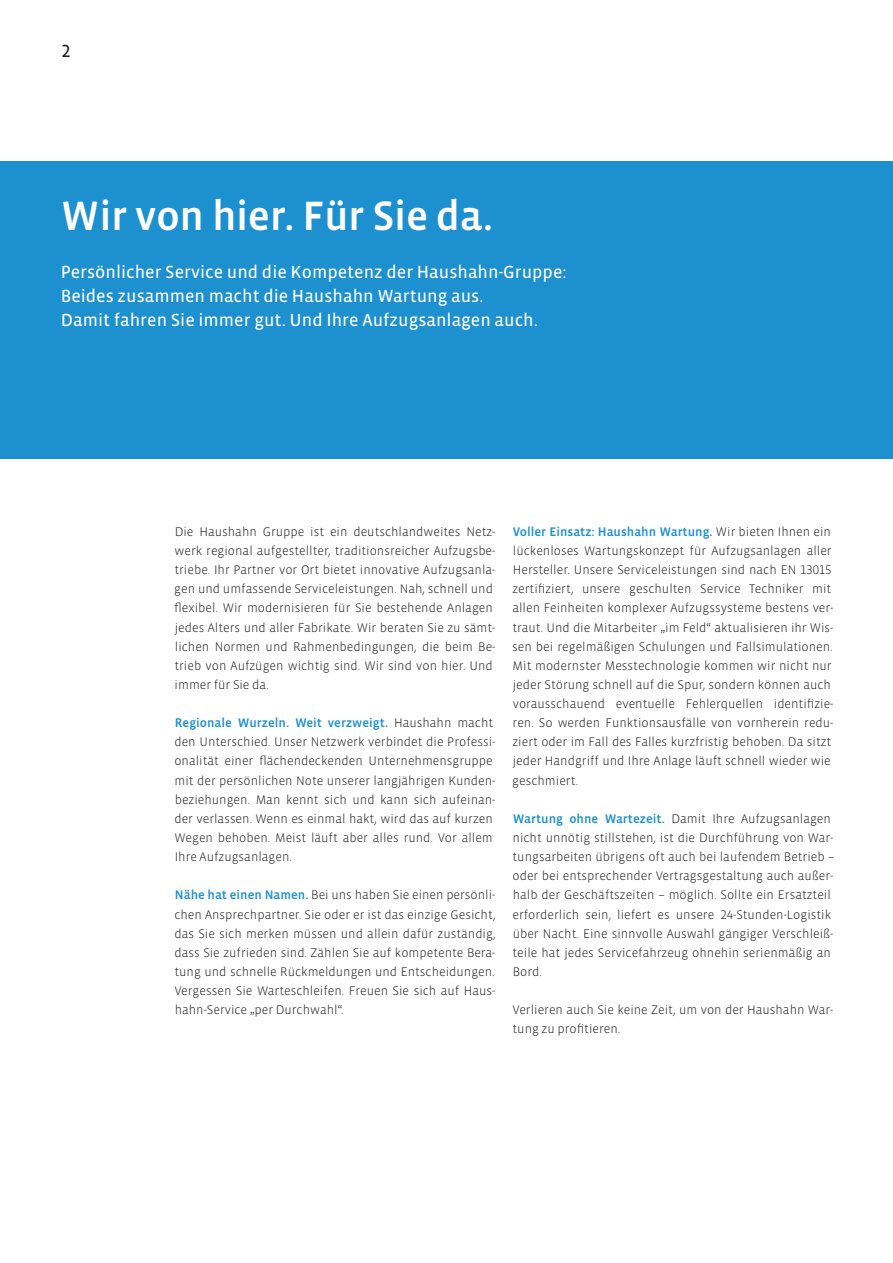
<style>
.page{position:relative;width:893px;height:1263px;background:#fff}
.page>*{position:absolute;margin:0;border:0;box-sizing:border-box;transform-origin:0 0}
.HH_Head1_DINA4_28pt{font:500 42px "Vista Sans OT";letter-spacing:-.01em;color:#fff}
.HH_Head2_12pt_Weiß{font:18px "Vista Sans OT";color:#fff}
.t1{font:18px "Vista Sans OT";color:#231f20}
.HH_Head3_Copy_8_5pt{font:300 12.75px/19.2px "Vista Sans OT";color:#231f20}
.HH_Fließtext_8_5pt{font:300 12.75px/19.2px "Vista Sans OT";color:#231f20}
.s1{font-weight:500;color:#1d90d0}
</style>
<div class="page">
<div style="left:0;top:162px;width:893px;height:297px;background:#1d90d0"></div>
<p class="t1" style="left:62px;top:42px;width:10px">2</p>
<p class="HH_Head1_DINA4_28pt" style="left:61px;top:194px;width:434px">Wir von hier. Für Sie da.</p>
<p class="HH_Head2_12pt_Weiß" style="left:61px;top:262px;width:507px">Persönlicher Service und die Kompetenz der Haushahn-Gruppe:</p>
<p class="HH_Head2_12pt_Weiß" style="left:61px;top:286px;width:424px">Beides zusammen macht die Haushahn Wartung aus.</p>
<p class="HH_Head2_12pt_Weiß" style="left:61px;top:310px;width:479px">Damit fahren Sie immer gut. Und Ihre Aufzugsanlagen auch.</p>
<p class="HH_Fließtext_8_5pt" style="left:174px;top:522px;width:323px">Die Haushahn Gruppe ist ein deutschlandweites Netz&shy;werk regional aufgestellter, traditionsreicher Aufzugsbe&shy;triebe. Ihr Partner vor Ort bietet innovative Aufzugsanla&shy;gen und umfassende Serviceleistungen. Nah, schnell und flexibel. Wir modernisieren für Sie bestehende Anlagen jedes Alters und aller Fabrikate. Wir beraten Sie zu sämt&shy;lichen Normen und Rahmenbedingungen, die beim Be&shy;trieb von Aufzügen wichtig sind. Wir sind von hier. Und immer für Sie da.</p>
<p class="HH_Head3_Copy_8_5pt" style="left:174px;top:713px;width:322px"><span class="s1">Regionale Wurzeln. Weit verzweigt.</span> Haushahn macht den Unterschied. Unser Netzwerk verbindet die Professi&shy;onalität einer flächendeckenden Unternehmensgruppe mit der persönlichen Note unserer langjährigen Kunden&shy;beziehungen. Man kennt sich und kann sich aufeinan&shy;der verlassen. Wenn es einmal hakt, wird das auf kurzen Wegen behoben. Meist läuft aber alles rund. Vor allem Ihre Aufzugsanlagen.</p>
<p class="HH_Head3_Copy_8_5pt" style="left:174px;top:886px;width:323px;text-align:justify"><span class="s1">Nähe hat einen Namen.</span> Bei uns haben Sie einen persönli&shy;chen Ansprechpartner. Sie oder er ist das einzige Gesicht, das Sie sich merken müssen und allein dafür zuständig, dass Sie zufrieden sind. Zählen Sie auf kompetente Bera&shy;tung und schnelle Rückmeldungen und Entscheidungen.<br>Vergessen Sie Warteschleifen. Freuen Sie sich auf Haus&shy;hahn-Service „per Durchwahl“.</p>
<p class="HH_Head3_Copy_8_5pt" style="left:512px;top:522px;width:323px"><span class="s1">Voller Einsatz: Haushahn Wartung.</span> Wir bieten Ihnen ein lückenloses Wartungskonzept für Aufzugsanlagen aller Hersteller. Unsere Serviceleistungen sind nach EN 13015 zertifiziert, unsere geschulten Service Techniker mit allen Feinheiten komplexer Aufzugssysteme bestens ver&shy;traut. Und die Mitarbeiter „im Feld“ aktualisieren ihr Wis&shy;sen bei regelmäßigen Schulungen und Fallsimulationen.<br>Mit modernster Messtechnologie kommen wir nicht nur jeder Störung schnell auf die Spur, sondern können auch vorausschauend eventuelle Fehlerquellen identifizie&shy;ren. So werden Funktionsausfälle von vornherein redu&shy;ziert oder im Fall des Falles kurzfristig behoben. Da sitzt jeder Handgriff und Ihre Anlage läuft schnell wieder wie geschmiert.</p>
<p class="HH_Head3_Copy_8_5pt" style="left:512px;top:809px;width:323px"><span class="s1">Wartung ohne Wartezeit.</span> Damit Ihre Aufzugsanlagen nicht unnötig stillstehen, ist die Durchführung von War&shy;tungsarbeiten übrigens oft auch bei laufendem Betrieb – oder bei entsprechender Vertragsgestaltung auch außer&shy;halb der Geschäftszeiten – möglich. Sollte ein Ersatzteil erforderlich sein, liefert es unsere 24-Stunden-Logistik über Nacht. Eine sinnvolle Auswahl gängiger Verschleiß&shy;teile hat jedes Servicefahrzeug ohnehin serienmäßig an Bord.</p>
<p class="HH_Fließtext_8_5pt" style="left:512px;top:1000px;width:322px">Verlieren auch Sie keine Zeit, um von der Haushahn War&shy;tung zu profitieren.</p>
</div>
